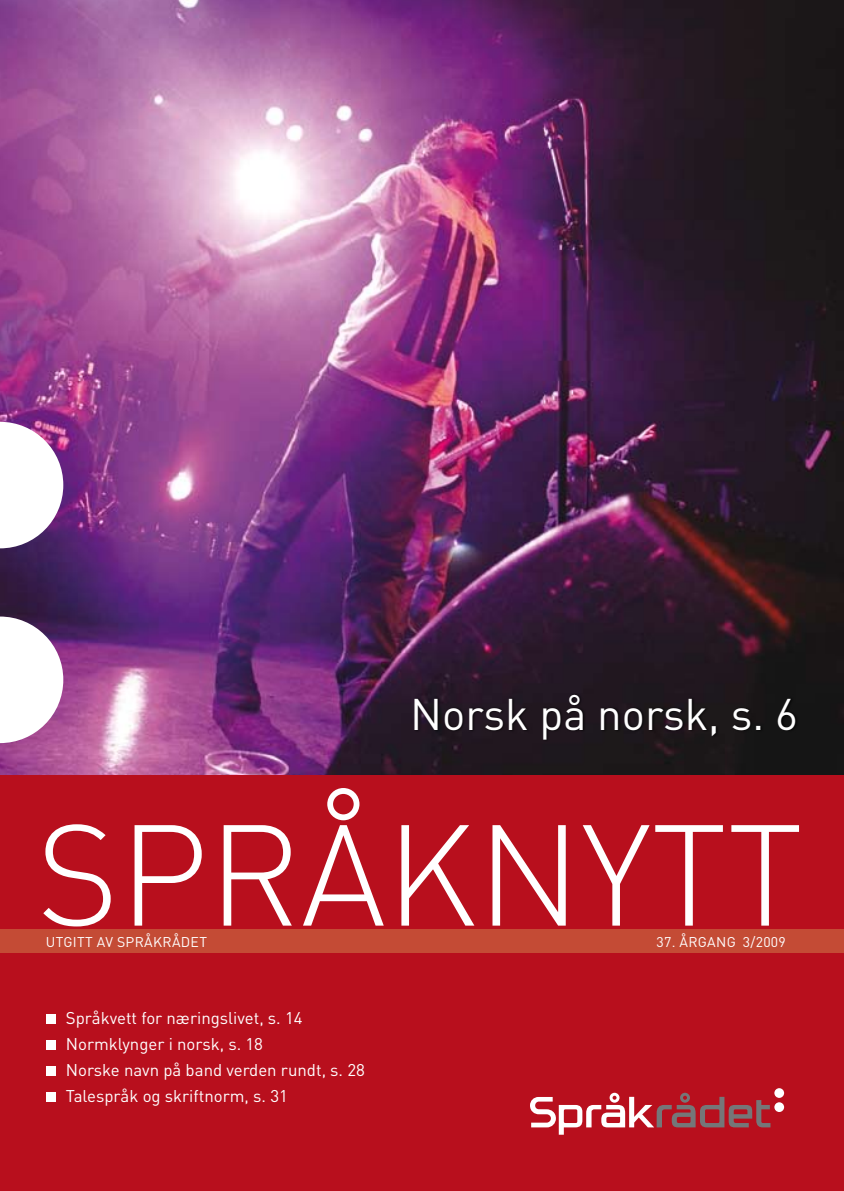
<style>
.page{position:relative;width:844px;height:1191px;background:#fff}
.page>*{position:absolute;margin:0;border:0;box-sizing:border-box;transform-origin:0 0}
.t1{font:300 141.05px "DIN";color:#fff}
.t2{font:43.75px "DIN";color:#fff}
.t3{font:16.8px/26.2px "DIN";color:#fff}
.t4{font:14px "DIN";letter-spacing:.02em;color:#fff}
</style>
<div class="page">
<img style="left:0;top:0;width:843px;height:775px">
<div style="left:0;top:775px;width:843px;height:416px;background:#b80f1d"></div>
<div style="left:0;top:929px;width:843px;height:23px;background:#c44b35"></div>
<div style="left:413px;top:693px;width:385px;height:49px;background:#000;opacity:.75"></div>
<div style="left:774px;top:1102px;width:9px;height:10px;background:#fff;border-radius:50%"></div>
<svg style="left:530px;top:1092px;width:240px;height:42px"></svg>
<div style="left:774px;top:1088px;width:9px;height:10px;background:#fff;border-radius:50%"></div>
<div style="left:46px;top:1013px;width:10px;height:10px;background:#fff"></div>
<div style="left:46px;top:1040px;width:10px;height:9px;background:#fff"></div>
<div style="left:46px;top:1066px;width:10px;height:10px;background:#fff"></div>
<div style="left:46px;top:1092px;width:10px;height:10px;background:#fff"></div>
<svg style="left:0;top:422px;width:63px;height:126px"></svg>
<svg style="left:0;top:616px;width:63px;height:127px"></svg>
<h2 class="t2" style="left:410px;top:687px;width:389px">Norsk på norsk, s. 6</h2>
<h1 class="t1" style="left:36px;top:788px;width:768px">Språknytt</h1>
<p class="t4" style="left:46px;top:932px;width:90px">Utgitt av Språkrå</p>
<p class="t4" style="left:181px;top:932px;width:25px">det</p>
<p class="t4" style="left:656px;top:932px;width:131px">37. årgan g 3/2009</p>
<p class="t3" style="left:66px;top:1004px;width:300px">Språkvett for næringslivet, s. 14<br>Normklynger i norsk, s. 18<br>Norske navn på band verden rundt, s. 28<br>Talespråk og skriftnorm, s. 31</p>
</div>
